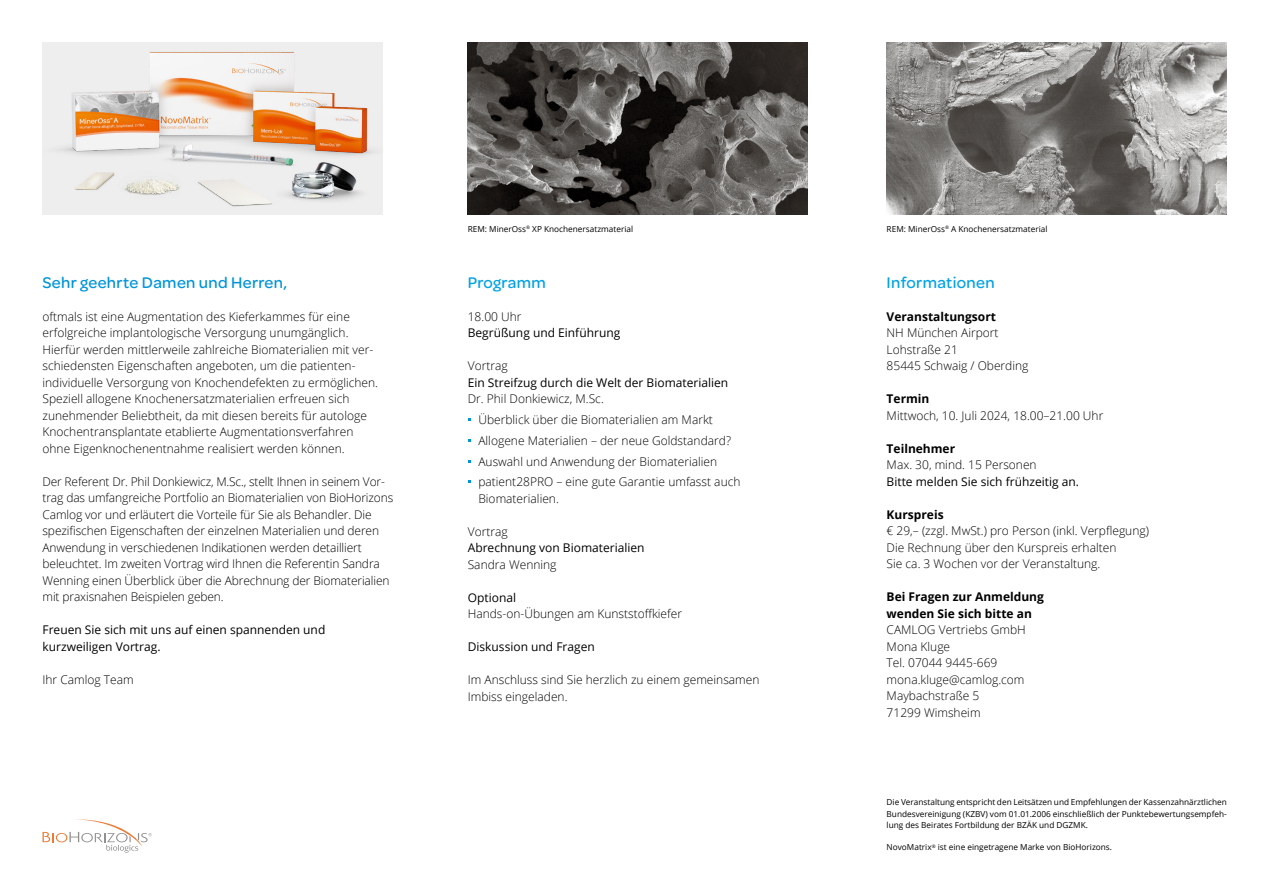
<style>
.page{position:relative;width:1263px;height:893px;background:#fff}
.page>*{position:absolute;margin:0;border:0;box-sizing:border-box;transform-origin:0 0}
.t1{font:500 16.5px "Omnes";letter-spacing:.02em;color:#0095d9}
.t2{font:500 16.5px "Omnes";letter-spacing:.02em;color:#00a2e6}
.t3{font:300 12px/16.5px "Open Sans";color:#000}
.t4{font:12px/16.5px "Open Sans";color:#000}
.t5{font:700 12px/16.5px "Open Sans";color:#000}
.t6{font:8.25px/11.2px "Open Sans";color:#000;text-align:justify}
</style>
<div class="page">
<img style="left:468px;top:43px;width:340px;height:172px">
<img style="left:42px;top:42px;width:341px;height:173px">
<svg style="left:43px;top:819px;width:109px;height:34px"></svg>
<img style="left:887px;top:43px;width:340px;height:172px">
<h1 class="t1" style="left:43px;top:271px;width:246px">Sehr geehrte Damen und Herren,</h1>
<p class="t3" style="left:43px;top:308px;width:337px">oftmals ist eine Augmentation des Kieferkammes für eine erfolgreiche implantologische Versorgung unumgänglich.<br>Hierfür werden mittlerweile zahlreiche Biomaterialien mit ver&shy;schiedensten Eigenschaften angeboten, um die patienten&shy;individuelle Versorgung von Knochendefekten zu ermöglichen.<br>Speziell allogene Knochenersatzmaterialien erfreuen sich zunehmender Beliebtheit, da mit diesen bereits für autologe Knochentransplantate etablierte Augmentationsverfahren ohne Eigenknochenentnahme realisiert werden können.</p>
<p class="t3" style="left:43px;top:473px;width:352px">Der Referent Dr. Phil Donkiewicz, M.Sc., stellt Ihnen in seinem Vor&shy;trag das umfangreiche Portfolio an Biomaterialien von BioHorizons Camlog vor und erläutert die Vorteile für Sie als Behandler. Die spezifischen Eigenschaften der einzelnen Materialien und deren Anwendung in verschiedenen Indikationen werden detailliert beleuchtet. Im zweiten Vortrag wird Ihnen die Referentin Sandra Wenning einen Überblick über die Abrechnung der Biomaterialien mit praxisnahen Beispielen geben.</p>
<p class="t4" style="left:43px;top:621px;width:284px">Freuen Sie sich mit uns auf einen spannenden und kurzweiligen Vortrag.</p>
<p class="t3" style="left:43px;top:671px;width:93px">Ihr Camlog Team</p>
<p class="t6" style="left:468px;top:223px;width:167px">REM: MinerOss<sup>®</sup> XP Knochenersatzmaterial</p>
<h1 class="t2" style="left:468px;top:271px;width:80px">Programm</h1>
<p class="t3" style="left:468px;top:308px;width:55px">18.00 Uhr</p>
<p class="t4" style="left:468px;top:324px;width:154px">Begrüßung und Einführung</p>
<p class="t3" style="left:468px;top:357px;width:41px">Vortrag</p>
<p class="t4" style="left:468px;top:374px;width:262px">Ein Streifzug durch die Welt der Biomaterialien</p>
<p class="t3" style="left:478px;top:388px;width:264px;line-height:20.7px;text-indent:-11px">Dr. Phil Donkiewicz, M.Sc.<br>Überblick über die Biomaterialien am Markt Allogene Materialien – der neue Goldstandard?<br>Auswahl und Anwendung der Biomaterialien patient28PRO – eine gute Garantie umfasst auch</p>
<p class="t3" style="left:478px;top:490px;width:82px">Biomaterialien.</p>
<p class="t3" style="left:468px;top:523px;width:41px">Vortrag</p>
<p class="t4" style="left:468px;top:539px;width:178px">Abrechnung von Biomaterialien</p>
<p class="t3" style="left:468px;top:556px;width:90px">Sandra Wenning</p>
<p class="t4" style="left:468px;top:589px;width:50px">Optional</p>
<p class="t3" style="left:468px;top:605px;width:216px">Hands-on-Übungen am Kunststoffkiefer</p>
<p class="t4" style="left:468px;top:638px;width:129px">Diskussion und Fragen</p>
<p class="t3" style="left:468px;top:671px;width:293px">Im Anschluss sind Sie herzlich zu einem gemeinsamen<br>Imbiss eingeladen.</p>
<p class="t6" style="left:887px;top:223px;width:162px">REM: MinerOss<sup>®</sup> A Knochenersatzmaterial</p>
<h1 class="t2" style="left:887px;top:271px;width:109px">Informationen</h1>
<p class="t5" style="left:887px;top:308px;width:111px">Veranstaltungsort</p>
<p class="t3" style="left:887px;top:324px;width:143px">NH München Airport<br>Lohstraße 21<br>85445 Schwaig / Oberding</p>
<p class="t5" style="left:887px;top:390px;width:44px">Termin</p>
<p class="t3" style="left:887px;top:407px;width:218px">Mittwoch, 10. Juli 2024, 18.00–21.00 Uhr</p>
<p class="t5" style="left:887px;top:440px;width:70px">Teilnehmer</p>
<p class="t3" style="left:887px;top:456px;width:152px">Max. 30, mind. 15 Personen</p>
<p class="t4" style="left:887px;top:473px;width:194px">Bitte melden Sie sich frühzeitig an.</p>
<p class="t5" style="left:887px;top:506px;width:59px">Kurspreis</p>
<p class="t3" style="left:887px;top:522px;width:264px">€ 29,– (zzgl. MwSt.) pro Person (inkl. Verpflegung)<br>Die Rechnung über den Kurspreis erhalten<br>Sie ca. 3 Wochen vor der Veranstaltung.</p>
<p class="t5" style="left:887px;top:588px;width:159px">Bei Fragen zur Anmeldung wenden Sie sich bitte an</p>
<p class="t3" style="left:887px;top:621px;width:141px">CAMLOG Vertriebs GmbH<br>Mona Kluge<br>Tel. 07044 9445-669 mona.kluge@camlog.com<br>Maybachstraße 5<br>71299 Wimsheim</p>
<p class="t6" style="left:887px;top:797px;width:342px">Die Veranstaltung entspricht den Leitsätzen und Empfehlungen der Kassenzahnärztlichen Bundesvereinigung (KZBV) vom 01.01.2006 einschließlich der Punktebewertungsempfeh&shy;lung des Beirates Fortbildung der BZÄK und DGZMK.</p>
<p class="t6" style="left:887px;top:842px;width:227px">NovoMatrix<sup>®</sup> ist eine eingetragene Marke von BioHorizons.</p>
</div>
